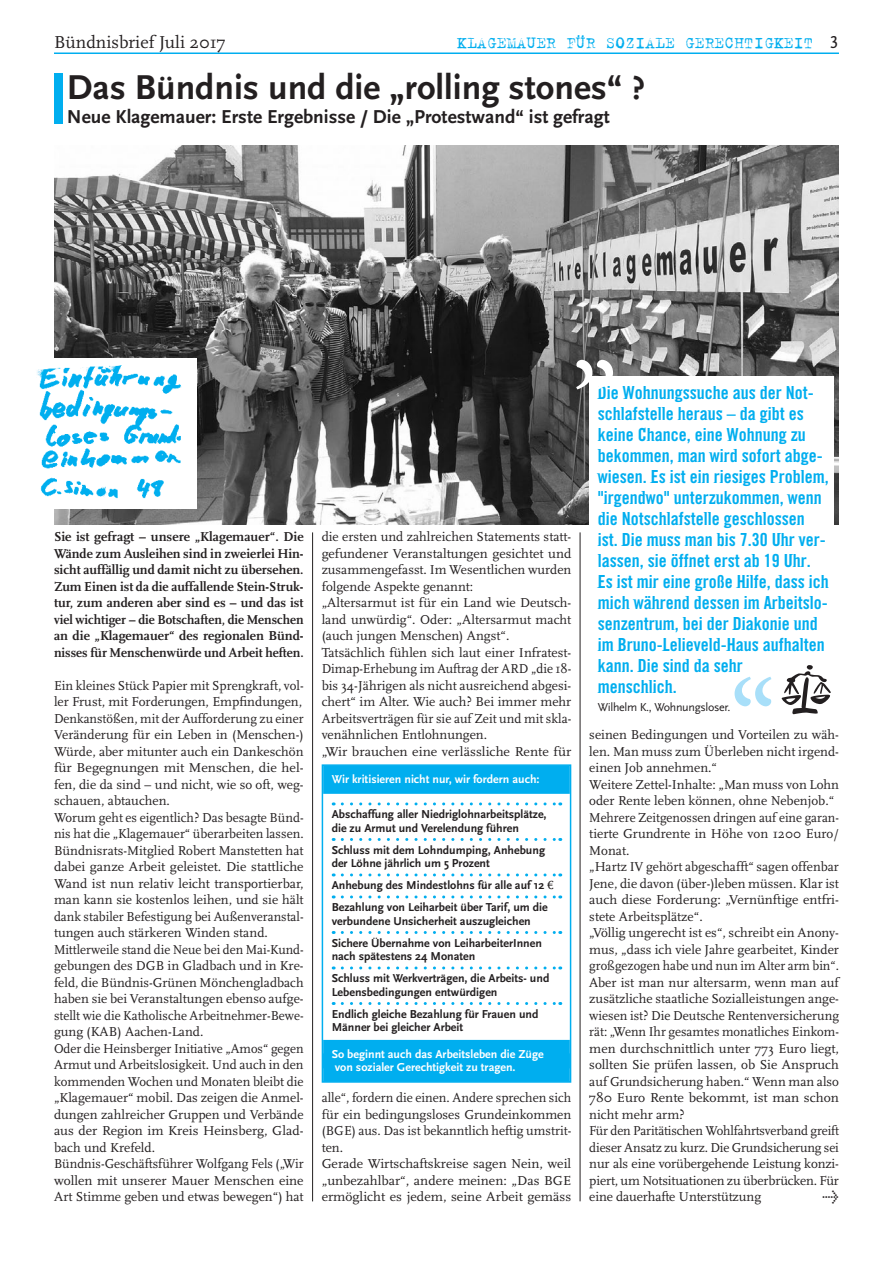
<style>
.page{position:relative;width:893px;height:1263px;background:#fff}
.page>*{position:absolute;margin:0;border:0;box-sizing:border-box;transform-origin:0 0}
.t1{font:700 36px "Scala Sans";color:#231f20}
.t2{font:700 19.5px "Scala Sans";color:#231f20}
.t3{font:18px/21px "Serifedsans";color:#00aeef}
.t4{font:18px "Trixie Text";color:#00aeef}
.t5{font:18px "Scala";color:#231f20}
.t6{font:13.5px/16.5px "Scala";color:#231f20}
.t7{font:700 13.5px/16.5px "Scala";color:#231f20;text-align:justify}
.t8{font:500 13.5px "Meta Plus";color:#231f20}
.t9{font:700 12px/22px "Scala Sans";color:#231f20}
.t10{font:700 12px/13.5px "Scala Sans";color:#fff}
.t11{font:12px "Scala Sans";letter-spacing:-.025em;color:#231f20}
.s1{font-family:"Scala Sans Caps";color:#231f20}
.s2{font-size:31.5px}
.s3{font-family:"Swift Com";font-weight:400}
</style>
<div class="page">
<hr style="left:580px;top:532px;width:1px;height:669px;background:#231f20">
<hr style="left:312px;top:532px;width:1px;height:669px;background:#231f20">
<hr style="left:54px;top:53px;width:785px;height:1px;background:#00aeef">
<div style="left:54px;top:73px;width:8px;height:50px;background:#00aeef"></div>
<img style="left:54px;top:145px;width:785px;height:380px">
<div style="left:323px;top:765px;width:247px;height:29px;background:#00aeef"></div>
<svg style="left:342px;top:802px;width:219px;height:3px"></svg>
<svg style="left:342px;top:838px;width:219px;height:3px"></svg>
<svg style="left:342px;top:873px;width:219px;height:3px"></svg>
<svg style="left:342px;top:895px;width:219px;height:3px"></svg>
<svg style="left:342px;top:931px;width:219px;height:3px"></svg>
<svg style="left:342px;top:966px;width:219px;height:3px"></svg>
<svg style="left:342px;top:1002px;width:219px;height:3px"></svg>
<div style="left:323px;top:1040px;width:247px;height:28px;background:#00aeef"></div>
<div style="left:323px;top:1053px;width:247px;height:29px;background:#00aeef"></div>
<div style="left:322px;top:764px;width:249px;height:319px;border:2px solid #00aeef"></div>
<div style="left:30px;top:358px;width:166px;height:150px;background:#fff"></div>
<img style="left:37px;top:365px;width:145px;height:134px">
<div style="left:589px;top:376px;width:244px;height:351px;background:#fff"></div>
<svg style="left:781px;top:665px;width:50px;height:50px"></svg>
<svg style="left:576px;top:360px;width:37px;height:29px"></svg>
<svg style="left:735px;top:677px;width:36px;height:29px"></svg>
<h3 class="t5" style="left:54px;top:32px;width:173px">Bündnisbrief Juli 2017</h3>
<h3 class="t4" style="left:457px;top:32px;width:383px">Klagemauer für soziale Gerechtigkeit <span class="s1">3</span></h3>
<h1 class="t1" style="left:67px;top:68px;width:579px">Das Bündnis und die „rolling stones“ <span class="s2">?</span></h1>
<h2 class="t2" style="left:67px;top:107px;width:544px">Neue Klagemauer: Erste Ergebnisse / Die „Protestwand“ ist gefragt</h2>
<p class="t7" style="left:54px;top:529px;width:251px">Sie ist gefragt – unsere „Klagemauer“. Die Wände zum Ausleihen sind in zweierlei Hin&shy;sicht auffällig und damit nicht zu übersehen.<br>Zum Einen ist da die auffallende Stein-Struk&shy;tur, zum anderen aber sind es – und das ist viel wichtiger – die Botschaften, die Menschen an die „Klagemauer“ des regionalen Bünd&shy;nisses für Menschenwürde und Arbeit heften.</p>
<p class="t6" style="left:54px;top:677px;width:251px">Ein kleines Stück Papier mit Sprengkraft, vol&shy;ler Frust, mit Forderungen, Empfindungen, Denkanstößen, mit der Aufforderung zu einer Veränderung für ein Leben in (Menschen-)<br>Würde, aber mitunter auch ein Dankeschön für Begegnungen mit Menschen, die hel&shy;fen, die da sind – und nicht, wie so oft, weg&shy;schauen, abtauchen.<br>Worum geht es eigentlich? Das besagte Bünd&shy;nis hat die „Klagemauer“ überarbeiten lassen.<br>Bündnisrats-Mitglied Robert Manstetten hat dabei ganze Arbeit geleistet. Die stattliche Wand ist nun relativ leicht transportierbar, man kann sie kostenlos leihen, und sie hält dank stabiler Befestigung bei Außenveranstal&shy;tungen auch stärkeren Winden stand.<br>Mittlerweile stand die Neue bei den Mai-Kund&shy;gebungen des DGB in Gladbach und in Kre&shy;feld, die Bündnis-Grünen Mönchengladbach haben sie bei Veranstaltungen ebenso aufge&shy;stellt wie die Katholische Arbeitnehmer-Bewe&shy;gung (KAB) Aachen-Land.<br>Oder die Heinsberger Initiative „Amos“ gegen Armut und Arbeitslosigkeit. Und auch in den kommenden Wochen und Monaten bleibt die „Klagemauer“ mobil. Das zeigen die Anmel&shy;dungen zahlreicher Gruppen und Verbände aus der Region im Kreis Heinsberg, Glad&shy;bach und Krefeld.<br>Bündnis-Geschäftsführer Wolfgang Fels („Wir wollen mit unserer Mauer Menschen eine Art Stimme geben und etwas bewegen“) hat</p>
<p class="t6" style="left:322px;top:529px;width:251px">die ersten und zahlreichen Statements statt&shy;gefundener Veranstaltungen gesichtet und zusammengefasst. Im Wesentlichen wurden folgende Aspekte genannt:<br>„Altersarmut ist für ein Land wie Deutsch&shy;land unwürdig“. Oder: „Altersarmut macht (auch jungen Menschen) Angst“.<br>Tatsächlich fühlen sich laut einer Infratest-Dimap-Erhebung im Auftrag der ARD „die 18- bis 34-Jährigen als nicht ausreichend abgesi&shy;chert“ im Alter. Wie auch? Bei immer mehr Arbeitsverträgen für sie auf Zeit und mit skla&shy;venähnlichen Entlohnungen.<br>„Wir brauchen eine verlässliche Rente für</p>
<p class="t10" style="left:332px;top:773px;width:209px">Wir kritisieren nicht nur, wir fordern auch:</p>
<p class="t9" style="left:332px;top:808px;width:216px;line-height:13.5px">Abschaffung aller Niedriglohnarbeitsplätze, die zu Armut und Verelendung führen</p>
<p class="t9" style="left:332px;top:843px;width:215px;line-height:13.5px">Schluss mit dem Lohndumping, Anhebung der Löhne jährlich um 5 Prozent</p>
<p class="t9" style="left:332px;top:875px;width:224px">Anhebung des Mindestlohns für alle auf 12 <span class="s3">€<br></span>Bezahlung von Leiharbeit über Tarif, um die</p>
<p class="t9" style="left:332px;top:910px;width:212px">verbundene Unsicherheit auszugleichen<br>Sichere Übernahme von LeiharbeiterInnen</p>
<p class="t9" style="left:332px;top:946px;width:219px">nach spätestens 24 Monaten<br>Schluss mit Werkverträgen, die Arbeits- und</p>
<p class="t9" style="left:332px;top:981px;width:208px">Lebensbedingungen entwürdigen<br>Endlich gleiche Bezahlung für Frauen und</p>
<p class="t9" style="left:332px;top:1017px;width:133px">Männer bei gleicher Arbeit</p>
<p class="t10" style="left:332px;top:1047px;width:214px">So beginnt auch das Arbeitsleben die Züge von sozialer Gerechtigkeit zu tragen.</p>
<p class="t6" style="left:322px;top:1090px;width:251px">alle“, fordern die einen. Andere sprechen sich für ein bedingungsloses Grundeinkommen (BGE) aus. Das ist bekanntlich heftig umstrit&shy;ten.<br>Gerade Wirtschaftskreise sagen Nein, weil „unbezahlbar“, andere meinen: „Das BGE ermöglicht es jedem, seine Arbeit gemäss</p>
<p class="t3" style="left:598px;top:381px;width:232px">Die Wohnungssuche aus der Not&shy;schlafstelle heraus – da gibt es keine Chance, eine Wohnung zu bekommen, man wird sofort abge&shy;wiesen. Es ist ein riesiges Problem, "irgendwo" unterzukommen, wenn die Notschlafstelle geschlossen ist. Die muss man bis 7.30 Uhr ver&shy;lassen, sie öffnet erst ab 19 Uhr.<br>Es ist mir eine große Hilfe, dass ich mich während dessen im Arbeitslo&shy;senzentrum, bei der Diakonie und im Bruno-Lelieveld-Haus aufhalten kann. Die sind da sehr<br>menschlich.</p>
<p class="t11" style="left:598px;top:700px;width:134px">Wilhelm K., Wohnungsloser.</p>
<p class="t6" style="left:589px;top:727px;width:251px">seinen Bedingungen und Vorteilen zu wäh&shy;len. Man muss zum Überleben nicht irgend&shy;einen Job annehmen.“<br>Weitere Zettel-Inhalte: „Man muss von Lohn oder Rente leben können, ohne Nebenjob.“ Mehrere Zeitgenossen dringen auf eine garan&shy;tierte Grundrente in Höhe von 1200 Euro/ Monat.<br>„Hartz IV gehört abgeschafft“ sagen offenbar Jene, die davon (über-)leben müssen. Klar ist auch diese Forderung: „Vernünftige entfri&shy;stete Arbeitsplätze“.<br>„Völlig ungerecht ist es“, schreibt ein Anony&shy;mus, „dass ich viele Jahre gearbeitet, Kinder großgezogen habe und nun im Alter arm bin“.<br>Aber ist man nur altersarm, wenn man auf zusätzliche staatliche Sozialleistungen ange&shy;wiesen ist? Die Deutsche Rentenversicherung rät: „Wenn Ihr gesamtes monatliches Einkom&shy;men durchschnittlich unter 773 Euro liegt, sollten Sie prüfen lassen, ob Sie Anspruch auf Grundsicherung haben.“ Wenn man also 780 Euro Rente bekommt, ist man schon nicht mehr arm?<br>Für den Paritätischen Wohlfahrtsverband greift dieser Ansatz zu kurz. Die Grundsicherung sei nur als eine vorübergehende Leistung konzi&shy;piert, um Notsituationen zu überbrücken. Für eine dauerhafte Unterstützung</p>
<p class="t8" style="left:822px;top:1189px;width:18px">&gt;</p>
</div>
